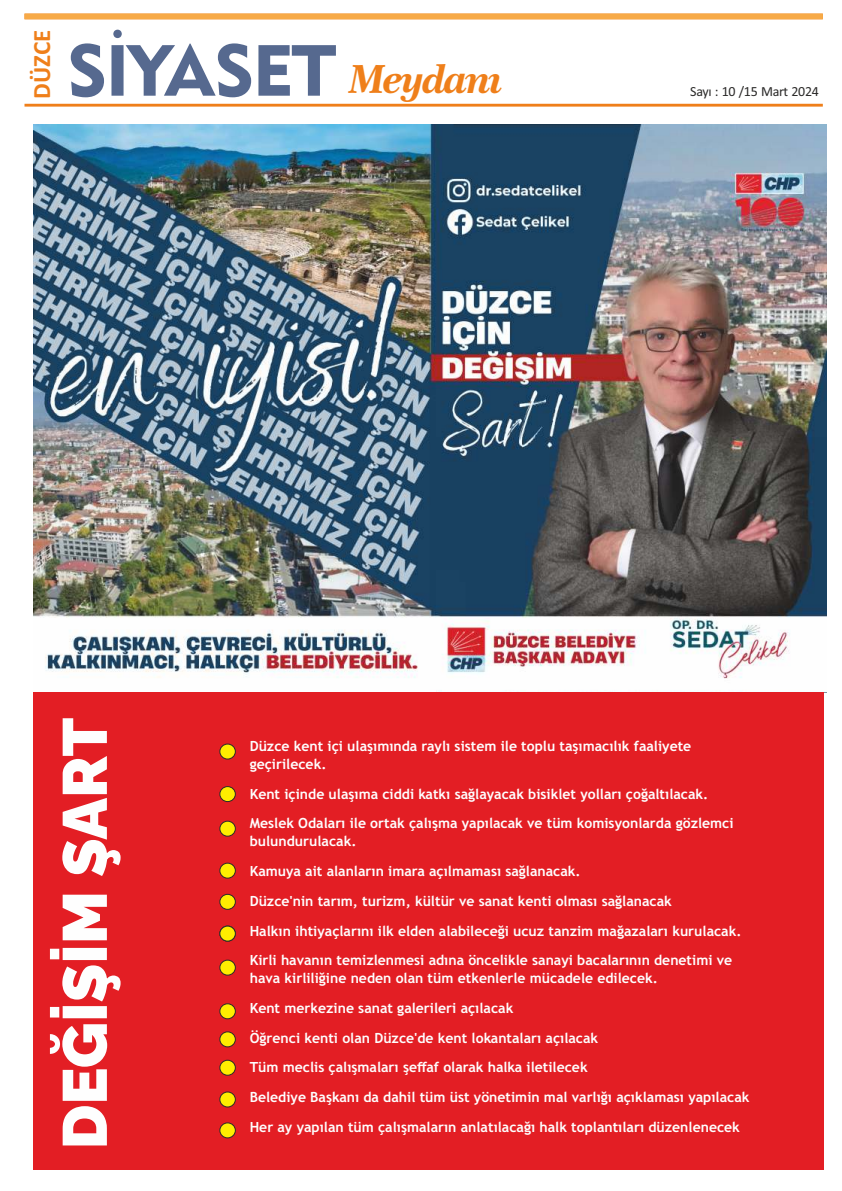
<style>
.page{position:relative;width:842px;height:1191px;background:#fff}
.page>*{position:absolute;margin:0;border:0;box-sizing:border-box;transform-origin:0 0}
.t1{font:71.4px "Geometric 415 BT Black A";letter-spacing:-.02em;color:#56698f}
.t2{font:100 62.3px "Raleway";color:#fefefe}
.t3{font:700 25px "Calibri";color:#ef7f1a}
.t4{font:700 14px/29.7px "Trebuchet MS";color:#fefefe}
.t5{font:14px "Calibri";letter-spacing:-.025em;color:#2b2a29}
.s1{font-family:"Century 751 BT Bold Italic B";font-size:39px;color:#ef7f1a}
</style>
<div class="page">
<hr style="left:25px;top:104px;width:798px;height:3px;background:#ef7f1a">
<div style="left:25px;top:14px;width:798px;height:5px;background:#f7aa47"></div>
<img style="left:33px;top:125px;width:794px;height:567px">
<div style="left:33px;top:692px;width:790px;height:477px;background:#e31e24"></div>
<div style="left:220px;top:743px;width:16px;height:16px;background:#ffed00;border:1px solid #2b2a29;border-radius:50%"></div>
<div style="left:220px;top:786px;width:16px;height:16px;background:#ffed00;border:1px solid #2b2a29;border-radius:50%"></div>
<div style="left:220px;top:821px;width:16px;height:15px;background:#ffed00;border:1px solid #2b2a29;border-radius:50%"></div>
<div style="left:220px;top:863px;width:16px;height:15px;background:#ffed00;border:1px solid #2b2a29;border-radius:50%"></div>
<div style="left:220px;top:894px;width:16px;height:15px;background:#ffed00;border:1px solid #2b2a29;border-radius:50%"></div>
<div style="left:220px;top:925px;width:16px;height:16px;background:#ffed00;border:1px solid #2b2a29;border-radius:50%"></div>
<div style="left:220px;top:959px;width:16px;height:16px;background:#ffed00;border:1px solid #2b2a29;border-radius:50%"></div>
<div style="left:220px;top:1003px;width:16px;height:16px;background:#ffed00;border:1px solid #2b2a29;border-radius:50%"></div>
<div style="left:220px;top:1031px;width:16px;height:16px;background:#ffed00;border:1px solid #2b2a29;border-radius:50%"></div>
<div style="left:220px;top:1060px;width:16px;height:15px;background:#ffed00;border:1px solid #2b2a29;border-radius:50%"></div>
<div style="left:220px;top:1091px;width:16px;height:16px;background:#ffed00;border:1px solid #2b2a29;border-radius:50%"></div>
<div style="left:220px;top:1122px;width:16px;height:16px;background:#ffed00;border:1px solid #2b2a29;border-radius:50%"></div>
<h3 class="t3" style="left:31px;top:99px;width:70px;rotate:-90deg">DÜZCE</h3>
<h1 class="t1" style="left:68px;top:41px;width:437px">SİYASET <span class="s1">Meydanı</span></h1>
<p class="t5" style="left:690px;top:86px;width:130px">Sayı : 10 /15 Mart 2024</p>
<h2 class="t2" style="left:48px;top:1149px;width:433px;rotate:-90deg">DEĞİŞİM ŞART</h2>
<p class="t4" style="left:250px;top:738px;width:443px;line-height:17.8px">Düzce kent içi ulaşımında raylı sistem ile toplu taşımacılık faaliyete geçirilecek.</p>
<p class="t4" style="left:250px;top:780px;width:485px">Kent içinde ulaşıma ciddi katkı sağlayacak bisiklet yolları çoğaltılacak.<br>Meslek Odaları ile ortak çalışma yapılacak ve tüm komisyonlarda gözlemci</p>
<p class="t4" style="left:250px;top:827px;width:493px">bulundurulacak.<br>Kamuya ait alanların imara açılmaması sağlanacak.<br>Düzce'nin tarım, turizm, kültür ve sanat kenti olması sağlanacak<br>Halkın ihtiyaçlarını ilk elden alabileceği ucuz tanzim mağazaları kurulacak.<br>Kirli havanın temizlenmesi adına öncelikle sanayi bacalarının denetimi ve</p>
<p class="t4" style="left:250px;top:964px;width:501px">hava kirliliğine neden olan tüm etkenlerle mücadele edilecek.<br>Kent merkezine sanat galerileri açılacak<br>Öğrenci kenti olan Düzce'de kent lokantaları açılacak<br>Tüm meclis çalışmaları şeffaf olarak halka iletilecek<br>Belediye Başkanı da dahil tüm üst yönetimin mal varlığı açıklaması yapılacak</p>
<p class="t4" style="left:250px;top:1113px;width:492px">Her ay yapılan tüm çalışmaların anlatılacağı halk toplantıları düzenlenecek</p>
</div>
